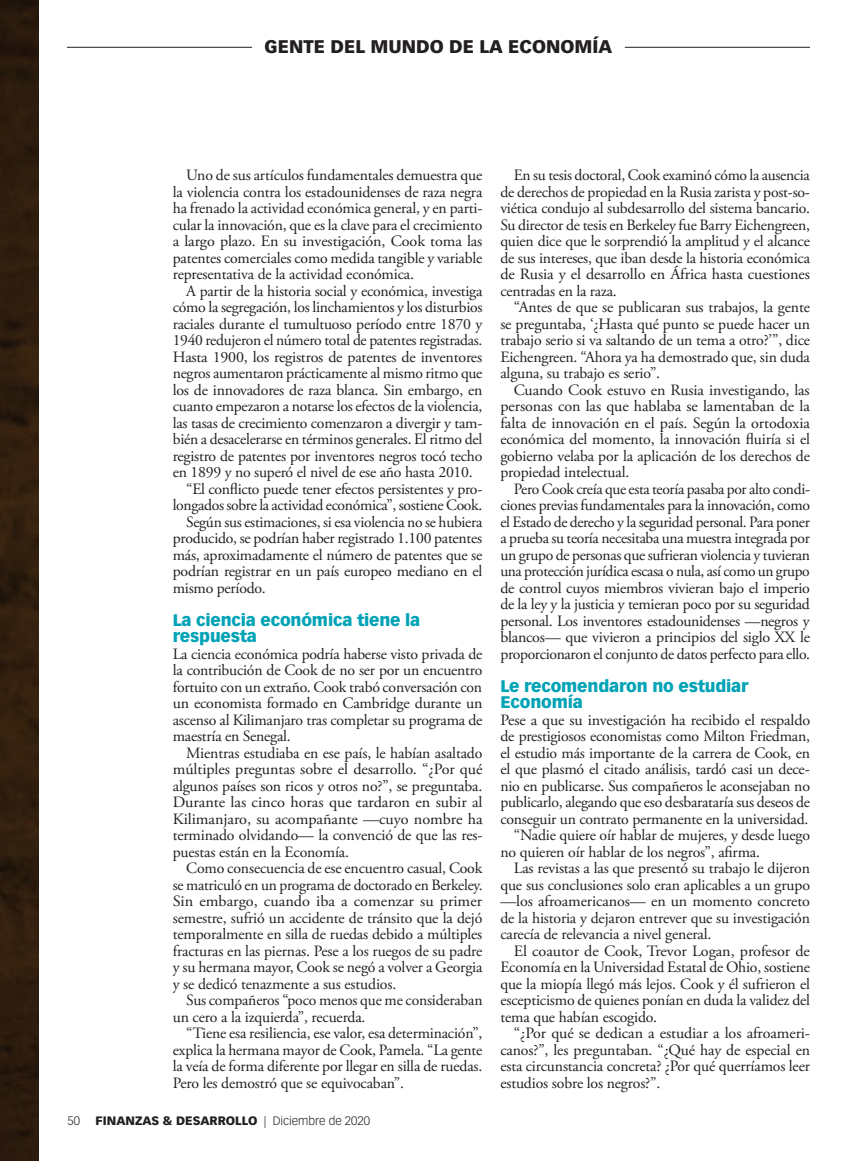
<style>
.page{position:relative;width:864px;height:1161px;background:#fff}
.page>*{position:absolute;margin:0;border:0;box-sizing:border-box;transform-origin:0 0}
.GLOBAL_-_Department{font:900 18px "Vectora LT Std";color:#231f20}
.GLOBAL_-_Subhead{font:900 16.5px/16.5px "Vectora LT Std";letter-spacing:-.01em;color:#00a3b6}
.GLOBAL_-_Body_Copy{font:15.75px/16.5px "Adobe Garamond Pro";letter-spacing:-.01em;color:#231f20;text-align:justify}
.GLOBAL_-_Folio__Left{font:900 12px "Vectora LT Std";color:#231f20}
.GLOBAL_-_Folio__Left-2{font:300 12px "Vectora LT Std";color:#231f20}
.s1{font-weight:300}
</style>
<div class="page">
<img style="left:0;top:0;width:39px;height:1161px">
<hr style="left:67px;top:47px;width:185px;height:1px;background:#231f20">
<hr style="left:625px;top:47px;width:185px;height:1px;background:#231f20">
<p class="GLOBAL_-_Department" style="left:265px;top:36px;width:349px">GENTE DEL MUNDO DE LA ECONOMÍA</p>
<p class="GLOBAL_-_Body_Copy" style="left:173px;top:167px;width:311px;text-indent:14px">Uno de sus artículos fundamentales demuestra que la violencia contra los estadounidenses de raza negra ha frenado la actividad económica general, y en parti‑ cular la innovación, que es la clave para el crecimiento a largo plazo. En su investigación, Cook toma las patentes comerciales como medida tangible y variable representativa de la actividad económica.</p>
<p class="GLOBAL_-_Body_Copy" style="left:173px;top:283px;width:311px;text-indent:13px">A partir de la historia social y económica, investiga cómo la segregación, los linchamientos y los disturbios raciales durante el tumultuoso período entre 1870 y 1940 redujeron el número total de patentes registradas.<br>Hasta 1900, los registros de patentes de inventores negros aumentaron prácticamente al mismo ritmo que los de innovadores de raza blanca. Sin embargo, en cuanto empezaron a notarse los efectos de la violencia, las tasas de crecimiento comenzaron a divergir y tam‑ bién a desacelerarse en términos generales. El ritmo del registro de patentes por inventores negros tocó techo en 1899 y no superó el nivel de ese año hasta 2010.</p>
<p class="GLOBAL_-_Body_Copy" style="left:173px;top:481px;width:311px;text-align:right">“El conflicto puede tener efectos persistentes y pro‑ longados sobre la actividad económica”, sostiene Cook.</p>
<p class="GLOBAL_-_Body_Copy" style="left:173px;top:514px;width:311px;text-indent:14px">Según sus estimaciones, si esa violencia no se hubiera producido, se podrían haber registrado 1.100 patentes más, aproximadamente el número de patentes que se podrían registrar en un país europeo mediano en el mismo período.</p>
<p class="GLOBAL_-_Subhead" style="left:173px;top:611px;width:249px">La ciencia económica tiene la respuesta</p>
<p class="GLOBAL_-_Body_Copy" style="left:173px;top:646px;width:311px">La ciencia económica podría haberse visto privada de la contribución de Cook de no ser por un encuentro fortuito con un extraño. Cook trabó conversación con un economista formado en Cambridge durante un ascenso al Kilimanjaro tras completar su programa de maestría en Senegal.</p>
<p class="GLOBAL_-_Body_Copy" style="left:173px;top:745px;width:311px;text-indent:13px">Mientras estudiaba en ese país, le habían asaltado múltiples preguntas sobre el desarrollo. “¿Por qué algunos países son ricos y otros no?”, se preguntaba.<br>Durante las cinco horas que tardaron en subir al Kilimanjaro, su acompañante —cuyo nombre ha terminado olvidando— la convenció de que las res‑ puestas están en la Economía.</p>
<p class="GLOBAL_-_Body_Copy" style="left:173px;top:860px;width:311px;text-indent:14px">Como consecuencia de ese encuentro casual, Cook se matriculó en un programa de doctorado en Berkeley.<br>Sin embargo, cuando iba a comenzar su primer semestre, sufrió un accidente de tránsito que la dejó temporalmente en silla de ruedas debido a múltiples fracturas en las piernas. Pese a los ruegos de su padre y su hermana mayor, Cook se negó a volver a Georgia y se dedicó tenazmente a sus estudios.</p>
<p class="GLOBAL_-_Body_Copy" style="left:173px;top:992px;width:311px;text-indent:14px">Sus compañeros “poco menos que me consideraban un cero a la izquierda”, recuerda.</p>
<p class="GLOBAL_-_Body_Copy" style="left:173px;top:1025px;width:311px;text-indent:14px">“Tiene esa resiliencia, ese valor, esa determinación”, explica la hermana mayor de Cook, Pamela. “La gente la veía de forma diferente por llegar en silla de ruedas.<br>Pero les demostró que se equivocaban”.</p>
<p class="GLOBAL_-_Folio__Left-2" style="left:68px;top:1114px;width:14px">50</p>
<p class="GLOBAL_-_Folio__Left" style="left:96px;top:1113px;width:276px">FINANZAS &amp; DESARROLLO <span class="s1">| Diciembre de 2020</span></p>
<p class="GLOBAL_-_Body_Copy" style="left:500px;top:167px;width:311px;text-indent:14px">En su tesis doctoral, Cook examinó cómo la ausencia de derechos de propiedad en la Rusia zarista y post-so‑ viética condujo al subdesarrollo del sistema bancario.<br>Su director de tesis en Berkeley fue Barry Eichengreen, quien dice que le sorprendió la amplitud y el alcance de sus intereses, que iban desde la historia económica de Rusia y el desarrollo en África hasta cuestiones centradas en la raza.</p>
<p class="GLOBAL_-_Body_Copy" style="left:500px;top:299px;width:311px;text-indent:13px">“Antes de que se publicaran sus trabajos, la gente se preguntaba, ‘¿Hasta qué punto se puede hacer un trabajo serio si va saltando de un tema a otro?’”, dice Eichengreen. “Ahora ya ha demostrado que, sin duda alguna, su trabajo es serio”.</p>
<p class="GLOBAL_-_Body_Copy" style="left:500px;top:382px;width:311px;text-indent:14px">Cuando Cook estuvo en Rusia investigando, las personas con las que hablaba se lamentaban de la falta de innovación en el país. Según la ortodoxia económica del momento, la innovación fluiría si el gobierno velaba por la aplicación de los derechos de propiedad intelectual.</p>
<p class="GLOBAL_-_Body_Copy" style="left:500px;top:481px;width:311px;text-indent:14px">Pero Cook creía que esta teoría pasaba por alto condi‑ ciones previas fundamentales para la innovación, como el Estado de derecho y la seguridad personal. Para poner a prueba su teoría necesitaba una muestra integrada por un grupo de personas que sufrieran violencia y tuvieran una protección jurídica escasa o nula, así como un grupo de control cuyos miembros vivieran bajo el imperio de la ley y la justicia y temieran poco por su seguridad personal. Los inventores estadounidenses —negros y blancos— que vivieron a principios del siglo XX le proporcionaron el conjunto de datos perfecto para ello.</p>
<p class="GLOBAL_-_Subhead" style="left:500px;top:677px;width:250px">Le recomendaron no estudiar<br>Economía</p>
<p class="GLOBAL_-_Body_Copy" style="left:500px;top:712px;width:311px">Pese a que su investigación ha recibido el respaldo de prestigiosos economistas como Milton Friedman, el estudio más importante de la carrera de Cook, en el que plasmó el citado análisis, tardó casi un dece‑ nio en publicarse. Sus compañeros le aconsejaban no publicarlo, alegando que eso desbarataría sus deseos de conseguir un contrato permanente en la universidad.</p>
<p class="GLOBAL_-_Body_Copy" style="left:500px;top:827px;width:311px;text-indent:13px">“Nadie quiere oír hablar de mujeres, y desde luego no quieren oír hablar de los negros”, afirma.</p>
<p class="GLOBAL_-_Body_Copy" style="left:500px;top:860px;width:311px;text-indent:13px">Las revistas a las que presentó su trabajo le dijeron que sus conclusiones solo eran aplicables a un grupo —los afroamericanos— en un momento concreto de la historia y dejaron entrever que su investigación carecía de relevancia a nivel general.</p>
<p class="GLOBAL_-_Body_Copy" style="left:500px;top:943px;width:311px;text-indent:14px">El coautor de Cook, Trevor Logan, profesor de Economía en la Universidad Estatal de Ohio, sostiene que la miopía llegó más lejos. Cook y él sufrieron el escepticismo de quienes ponían en duda la validez del tema que habían escogido.</p>
<p class="GLOBAL_-_Body_Copy" style="left:500px;top:1025px;width:311px;text-indent:14px">“¿Por qué se dedican a estudiar a los afroameri‑ canos?”, les preguntaban. “¿Qué hay de especial en esta circunstancia concreta? ¿Por qué querríamos leer estudios sobre los negros?”.</p>
</div>
